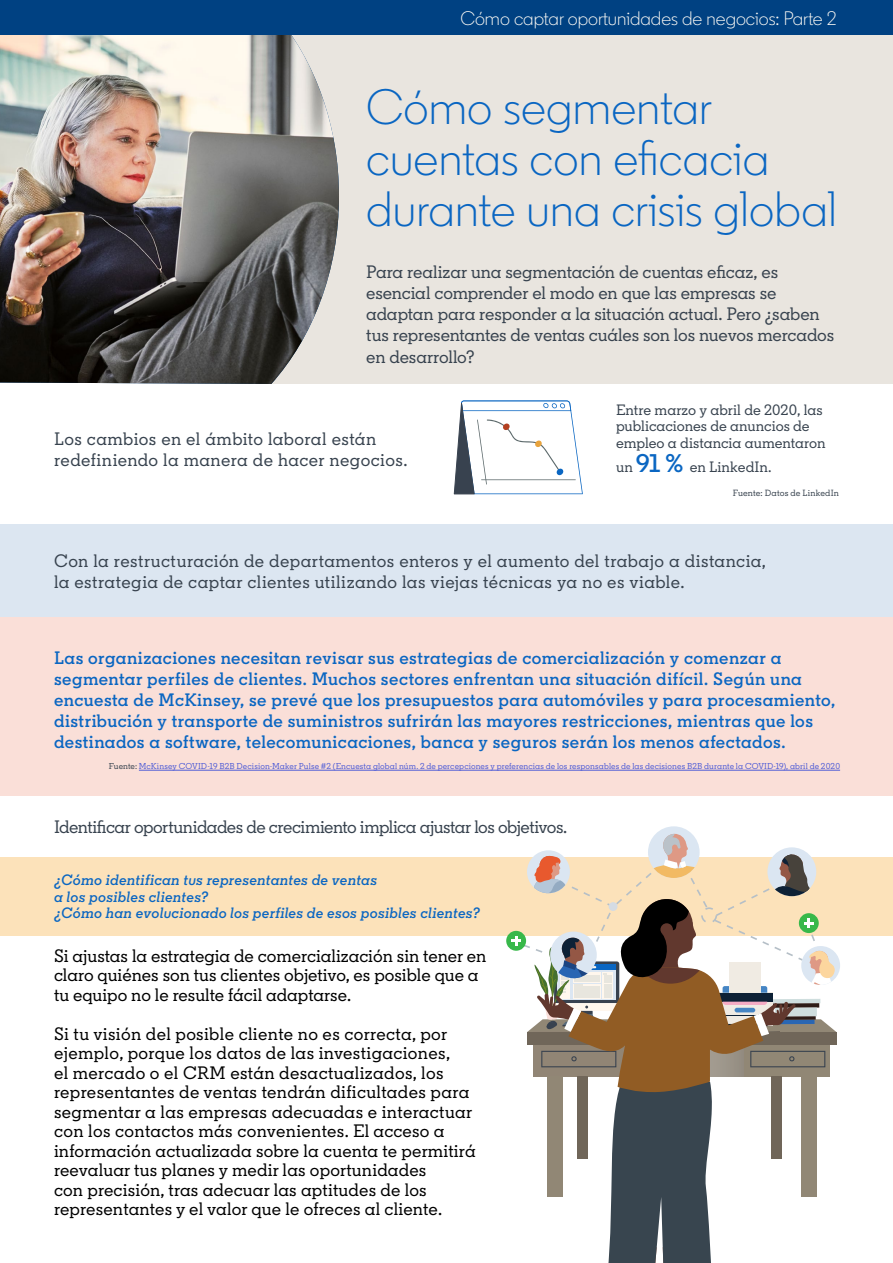
<style>
.page{position:relative;width:893px;height:1263px;background:#fff}
.page>*{position:absolute;margin:0;border:0;box-sizing:border-box;transform-origin:0 0}
.t1{font:300 49.5px/51px "Community";letter-spacing:.005em;color:#0a66c2}
.t2{font:300 19.5px "Community";color:#fdfaf5}
.t3{font:500 18px/19.5px "Community Slab";letter-spacing:.01em;color:#000}
.t4{font:600 18px/21px "Community Slab";letter-spacing:.025em;color:#0a66c2}
.t5{font:500 18px/21px "Community Slab";letter-spacing:.02em;color:#38434f}
.t6{font:500 18px/21px "Community Slab";color:#38434f}
.t7{font:500 18px "Community Slab";letter-spacing:-.03em;color:#38434f}
.t8{font:italic 600 15px/16.5px "Community Slab";letter-spacing:.02em;color:#0a66c2}
.t9{font:500 15px/16.5px "Community Slab";color:#38434f}
.t10{font:500 9px "Community Slab";letter-spacing:.02em;color:#38434f}
.t11{font:500 8.55px "Community Slab";letter-spacing:.01em;color:#4f5cd6}
.s1{font-weight:600;font-size:25.5px;color:#0a66c2}
.s2{color:#38434f}
</style>
<div class="page">
<div style="left:1px;top:524px;width:892px;height:93px;background:#dce6f1"></div>
<div style="left:248px;top:0;width:645px;height:384px;background:#e9e5df"></div>
<img style="left:0;top:34px;width:339px;height:350px">
<div style="left:1px;top:617px;width:892px;height:179px;background:#fadfd8"></div>
<div style="left:0;top:0;width:893px;height:34px;background:#004182"></div>
<svg style="left:454px;top:400px;width:129px;height:94px"></svg>
<hr style="left:139px;top:770px;width:701px;height:1px;background:#4f5cd6">
<div style="left:1px;top:857px;width:892px;height:78px;background:#fce2ba"></div>
<svg style="left:506px;top:931px;width:20px;height:20px"></svg>
<div style="left:648px;top:826px;width:52px;height:52px;background:#dbe6f2;border-radius:50%"></div>
<div style="left:801px;top:946px;width:39px;height:39px;background:#dbe6f2;border-radius:50%"></div>
<svg style="left:511px;top:834px;width:325px;height:429px"></svg>
<div style="left:547px;top:1076px;width:15px;height:121px;background:#918775"></div>
<div style="left:577px;top:1076px;width:11px;height:83px;background:#706659"></div>
<div style="left:771px;top:1076px;width:11px;height:83px;background:#706659"></div>
<div style="left:801px;top:1076px;width:16px;height:121px;background:#918775"></div>
<p class="t2" style="left:460px;top:6px;width:378px">Cómo captar oportunidades de negocios: Parte 2</p>
<h1 class="t1" style="left:366px;top:82px;width:472px">Cómo segmentar cuentas con eficacia durante una crisis global</h1>
<p class="t6" style="left:366px;top:262px;width:469px">Para realizar una segmentación de cuentas eficaz, es esencial comprender el modo en que las empresas se adaptan para responder a la situación actual. Pero ¿saben tus representantes de ventas cuáles son los nuevos mercados en desarrollo?</p>
<p class="t5" style="left:54px;top:428px;width:355px">Los cambios en el ámbito laboral están redefiniendo la manera de hacer negocios.</p>
<p class="t9" style="left:616px;top:401px;width:211px">Entre marzo y abril de 2020, las publicaciones de anuncios de empleo a distancia aumentaron</p>
<p class="t9" style="left:616px;top:458px;width:157px">un <span class="s1">91 %</span> en LinkedIn.</p>
<p class="t10" style="left:733px;top:487px;width:108px">Fuente: Datos de LinkedIn</p>
<p class="t5" style="left:54px;top:550px;width:714px">Con la restructuración de departamentos enteros y el aumento del trabajo a distancia, la estrategia de captar clientes utilizando las viejas técnicas ya no es viable.</p>
<p class="t4" style="left:54px;top:647px;width:783px">Las organizaciones necesitan revisar sus estrategias de comercialización y comenzar a segmentar perfiles de clientes. Muchos sectores enfrentan una situación difícil. Según una encuesta de McKinsey, se prevé que los presupuestos para automóviles y para procesamiento, distribución y transporte de suministros sufrirán las mayores restricciones, mientras que los destinados a software, telecomunicaciones, banca y seguros serán los menos afectados.</p>
<p class="t11" style="left:109px;top:761px;width:733px"><span class="s2">Fuente:</span> McKinsey COVID-19 B2B Decision-Maker Pulse #2 (Encuesta global núm. 2 de percepciones y preferencias de los responsables de las decisiones B2B durante la COVID-19), abril de 2020</p>
<p class="t7" style="left:54px;top:816px;width:515px">Identificar oportunidades de crecimiento implica ajustar los objetivos.</p>
<p class="t8" style="left:54px;top:872px;width:427px">¿Cómo identifican tus representantes de ventas<br>a los posibles clientes?<br>¿Cómo han evolucionado los perfiles de esos posibles clientes?</p>
<p class="t3" style="left:54px;top:945px;width:434px">Si ajustas la estrategia de comercialización sin tener en claro quiénes son tus clientes objetivo, es posible que a tu equipo no le resulte fácil adaptarse.</p>
<p class="t3" style="left:54px;top:1023px;width:423px">Si tu visión del posible cliente no es correcta, por ejemplo, porque los datos de las investigaciones,<br>el mercado o el CRM están desactualizados, los representantes de ventas tendrán dificultades para segmentar a las empresas adecuadas e interactuar con los contactos más convenientes. El acceso a información actualizada sobre la cuenta te permitirá reevaluar tus planes y medir las oportunidades<br>con precisión, tras adecuar las aptitudes de los representantes y el valor que le ofreces al cliente.</p>
</div>
